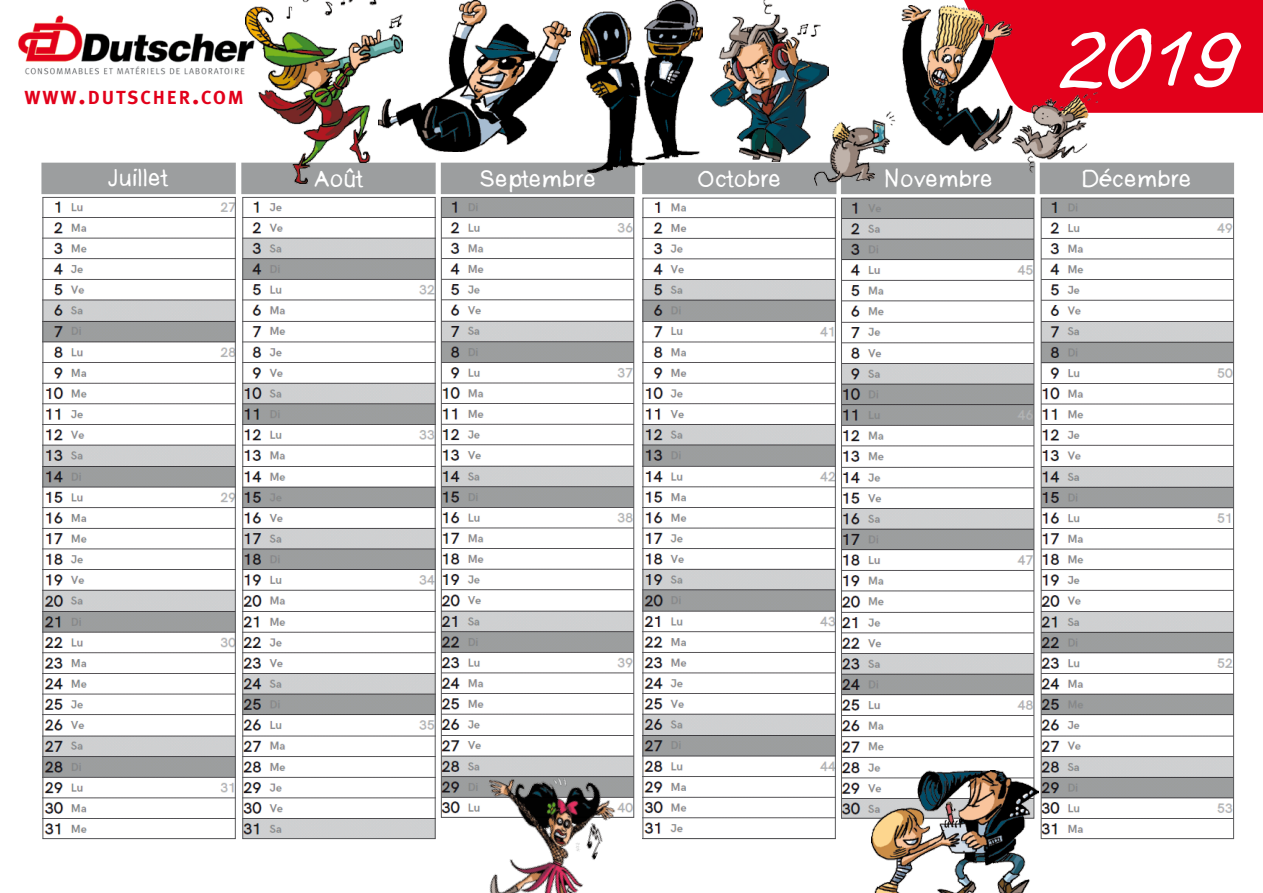
<style>
.page{position:relative;width:1263px;height:893px;background:#fff}
.page>*{position:absolute;margin:0;border:0;box-sizing:border-box;transform-origin:0 0}
.t1{font:italic 79.5px "Anke Sans";color:#fff}
.t2{font:24px "Anke Sans";color:#fff}
.t3{font:700 18.9px "Meta Plus";letter-spacing:.1em;color:#e2001a}
.s1{font-size:27px}
</style>
<div class="page">
<div style="left:964px;top:0;width:299px;height:113px;background:#e2001a"></div>
<div style="left:41px;top:163px;width:195px;height:31px;background:#9c9e9f"></div>
<div style="left:242px;top:163px;width:193px;height:30px;background:#9c9e9f"></div>
<div style="left:241px;top:163px;width:195px;height:31px;border:2px solid #9c9e9f"></div>
<div style="left:442px;top:163px;width:192px;height:30px;background:#9c9e9f"></div>
<div style="left:441px;top:163px;width:194px;height:31px;border:2px solid #9c9e9f"></div>
<div style="left:643px;top:163px;width:193px;height:30px;background:#9c9e9f"></div>
<div style="left:642px;top:163px;width:194px;height:31px;border:2px solid #9c9e9f"></div>
<div style="left:842px;top:163px;width:192px;height:30px;background:#9c9e9f"></div>
<div style="left:841px;top:163px;width:194px;height:31px;border:2px solid #9c9e9f"></div>
<div style="left:1040px;top:163px;width:193px;height:30px;background:#9c9e9f"></div>
<div style="left:1040px;top:163px;width:194px;height:31px;border:2px solid #9c9e9f"></div>
<img style="left:18px;top:14px;width:228px;height:61px">
<img style="left:246px;top:0;width:156px;height:183px">
<img style="left:814px;top:5px;width:283px;height:181px">
<img style="left:580px;top:0;width:123px;height:172px">
<img style="left:710px;top:0;width:118px;height:161px">
<img style="left:378px;top:0;width:192px;height:152px">
<img style="left:45px;top:201px;width:189px;height:634px">
<div style="left:43px;top:197px;width:193px;height:642px;border:1px solid #58585a"></div>
<img style="left:244px;top:201px;width:190px;height:636px">
<div style="left:242px;top:197px;width:194px;height:642px;border:1px solid #58585a"></div>
<img style="left:443px;top:199px;width:189px;height:615px">
<div style="left:441px;top:197px;width:193px;height:621px;border:1px solid #58585a"></div>
<img style="left:644px;top:201px;width:190px;height:633px">
<div style="left:642px;top:198px;width:194px;height:641px;border:1px solid #58585a"></div>
<img style="left:843px;top:200px;width:189px;height:617px">
<div style="left:841px;top:198px;width:193px;height:621px;border:1px solid #58585a"></div>
<img style="left:1043px;top:200px;width:189px;height:635px">
<div style="left:1041px;top:198px;width:193px;height:641px;border:1px solid #58585a"></div>
<img style="left:872px;top:771px;width:167px;height:122px">
<img style="left:445px;top:745px;width:178px;height:148px">
<p class="t3" style="left:24px;top:87px;width:221px">WWW<span class="s1">.</span>DUTSCHER<span class="s1">.</span>COM</p>
<h1 class="t1" style="left:1056px;top:8px;width:205px">2019</h1>
<p class="t2" style="left:107px;top:162px;width:63px">Juillet</p>
<p class="t2" style="left:314px;top:163px;width:51px">Août</p>
<p class="t2" style="left:479px;top:163px;width:119px">Septembre</p>
<p class="t2" style="left:697px;top:163px;width:87px">Octobre</p>
<p class="t2" style="left:883px;top:163px;width:112px">Novembre</p>
<p class="t2" style="left:1081px;top:163px;width:112px">Décembre</p>
</div>
